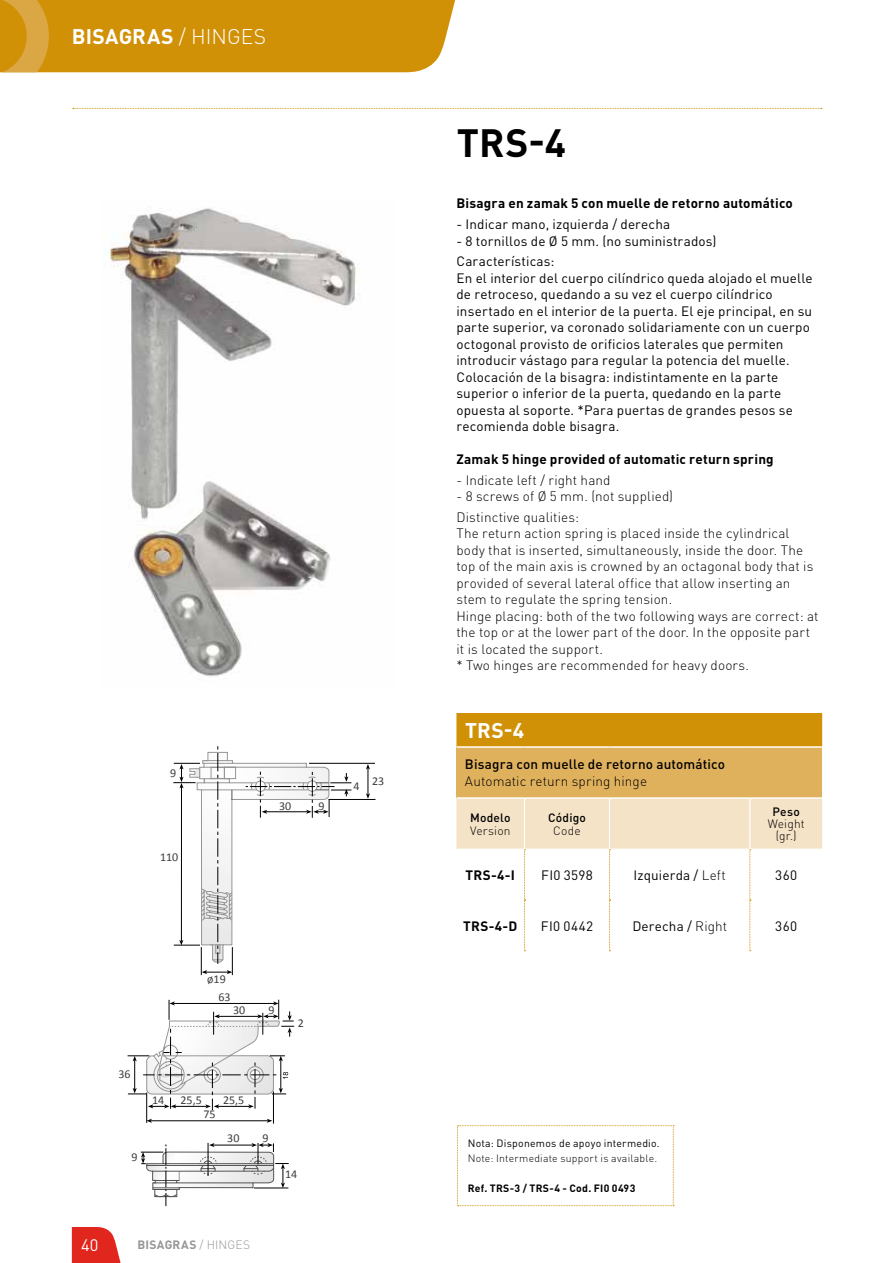
<style>
.page{position:relative;width:893px;height:1263px;background:#fff}
.page>*{position:absolute;margin:0;border:0;box-sizing:border-box;transform-origin:0 0}
.t1{font:700 39px "DIN Pro";color:#000}
.t2{font:700 21px "DIN Pro";letter-spacing:.015em;color:#fff}
.t3{font:16.5px "DIN Pro";color:#fff}
.t4{font:13.5px/16.5px "DIN Pro";letter-spacing:.01em;color:#000}
.t5{font:300 13.5px/16.5px "DIN Pro";letter-spacing:.01em;color:#000}
.t6{font:700 13.5px "DIN Pro";letter-spacing:.01em;color:#000}
.t7{font:500 13.5px "DIN Pro";letter-spacing:.01em;color:#000}
.t8{font:12px/18px "Calibri";color:#3c3c3b}
.t9{font:300 12px/12px "DIN Pro";letter-spacing:.015em;color:#000;text-align:center}
.t10{font:500 12px "DIN Pro";letter-spacing:.015em;color:#000}
.t11{font:700 12px "DIN Pro";letter-spacing:.02em;color:#979696}
.t12{font:300 10.5px "DIN Pro";letter-spacing:.02em;color:#000}
.t13{font:10.5px "DIN Pro";letter-spacing:.02em;color:#000}
.t14{font:700 10.5px "DIN Pro";letter-spacing:.025em;color:#000}
.s1{font-weight:300}
</style>
<div class="page">
<svg style="left:72px;top:1227px;width:49px;height:36px;background:#e44038"></svg>
<svg style="left:0;top:0;width:456px;height:72px;background:#d2940d"></svg>
<svg style="left:73px;top:108px;width:749px;height:1px"></svg>
<img style="left:109px;top:208px;width:251px;height:469px">
<hr style="left:146px;top:1092px;width:1px;height:31px;background:#000">
<hr style="left:273px;top:1091px;width:1px;height:32px;background:#000">
<hr style="left:151px;top:1120px;width:117px;height:1px;background:#000">
<svg style="left:146px;top:1119px;width:6px;height:4px"></svg>
<svg style="left:267px;top:1119px;width:5px;height:4px"></svg>
<svg style="left:128px;top:1000px;width:166px;height:110px"></svg>
<hr style="left:309px;top:763px;width:66px;height:1px;background:#000">
<hr style="left:328px;top:799px;width:47px;height:1px;background:#000">
<svg style="left:366px;top:764px;width:4px;height:35px"></svg>
<svg style="left:173px;top:746px;width:178px;height:229px"></svg>
<svg style="left:141px;top:1143px;width:148px;height:63px"></svg>
<div style="left:456px;top:713px;width:366px;height:33px;background:#d19106"></div>
<div style="left:456px;top:747px;width:366px;height:51px;background:#e0b15d"></div>
<hr style="left:456px;top:746px;width:68px;height:2px;background:#fff">
<hr style="left:524px;top:746px;width:86px;height:2px;background:#fff">
<hr style="left:610px;top:746px;width:140px;height:2px;background:#fff">
<hr style="left:750px;top:746px;width:72px;height:2px;background:#fff">
<hr style="left:456px;top:797px;width:68px;height:2px;background:#fff">
<hr style="left:524px;top:797px;width:86px;height:2px;background:#fff">
<hr style="left:610px;top:797px;width:140px;height:2px;background:#fff">
<hr style="left:750px;top:797px;width:72px;height:2px;background:#fff">
<svg style="left:456px;top:798px;width:366px;height:153px"></svg>
<svg style="left:457px;top:1125px;width:217px;height:81px"></svg>
<h2 class="t2" style="left:72px;top:22px;width:196px">BISAGRAS <span class="s1">/ HINGES</span></h2>
<p class="t8" style="left:170px;top:764px;width:8px">9</p>
<p class="t8" style="left:160px;top:847px;width:20px">110</p>
<p class="t8" style="left:279px;top:796px;width:14px">30</p>
<p class="t8" style="left:319px;top:796px;width:8px">9</p>
<p class="t8" style="left:353px;top:777px;width:8px">4</p>
<p class="t8" style="left:372px;top:772px;width:14px">23</p>
<p class="t8" style="left:218px;top:970px;width:14px;text-indent:-11px">ø19<br>63</p>
<p class="t8" style="left:233px;top:1001px;width:14px">30</p>
<p class="t8" style="left:118px;top:1065px;width:14px">36</p>
<p class="t8" style="left:132px;top:1148px;width:8px">9</p>
<p class="t8" style="left:152px;top:1091px;width:14px">14</p>
<p class="t8" style="left:180px;top:1091px;width:23px">25,5</p>
<p class="t8" style="left:223px;top:1091px;width:23px">25,5</p>
<p class="t8" style="left:203px;top:1105px;width:14px">75</p>
<p class="t8" style="left:227px;top:1129px;width:14px">30</p>
<p class="t8" style="left:268px;top:1001px;width:8px">9</p>
<p class="t8" style="left:298px;top:1014px;width:8px">2</p>
<p class="t8" style="left:262px;top:1129px;width:8px">9</p>
<p class="t8" style="left:285px;top:1165px;width:14px">14</p>
<p class="t3" style="left:81px;top:1234px;width:19px">40</p>
<p class="t11" style="left:138px;top:1236px;width:114px">BISAGRAS <span class="s1">/ HINGES</span></p>
<h1 class="t1" style="left:457px;top:117px;width:111px">TRS-4</h1>
<p class="t6" style="left:456px;top:194px;width:338px">Bisagra en zamak 5 con muelle de retorno automático</p>
<p class="t4" style="left:456px;top:215px;width:215px">- Indicar mano, izquierda / derecha</p>
<p class="t4" style="left:456px;top:230px;width:262px;line-height:20.7px">- 8 tornillos de Ø 5 mm. (no suministrados)<br>Características:</p>
<p class="t4" style="left:456px;top:269px;width:358px">En el interior del cuerpo cilíndrico queda alojado el muelle de retroceso, quedando a su vez el cuerpo cilíndrico insertado en el interior de la puerta. El eje principal, en su parte superior, va coronado solidariamente con un cuerpo octogonal provisto de orificios laterales que permiten introducir vástago para regular la potencia del muelle.<br>Colocación de la bisagra: indistintamente en la parte superior o inferior de la puerta, quedando en la parte opuesta al soporte. *Para puertas de grandes pesos se recomienda doble bisagra.</p>
<p class="t6" style="left:456px;top:450px;width:319px">Zamak 5 hinge provided of automatic return spring</p>
<p class="t5" style="left:456px;top:471px;width:156px">- Indicate left / right hand</p>
<p class="t5" style="left:456px;top:485px;width:218px;line-height:20.7px">- 8 screws of Ø 5 mm. (not supplied)<br>Distinctive qualities:</p>
<p class="t5" style="left:456px;top:525px;width:364px">The return action spring is placed inside the cylindrical body that is inserted, simultaneously, inside the door. The top of the main axis is crowned by an octagonal body that is provided of several lateral office that allow inserting an stem to regulate the spring tension.<br>Hinge placing: both of the two following ways are correct: at the top or at the lower part of the door. In the opposite part it is located the support.<br>* Two hinges are recommended for heavy doors.</p>
<h2 class="t2" style="left:465px;top:716px;width:61px">TRS-4</h2>
<p class="t7" style="left:465px;top:755px;width:262px">Bisagra con muelle de retorno automático</p>
<p class="t5" style="left:465px;top:772px;width:184px">Automatic return spring hinge</p>
<p class="t10" style="left:470px;top:809px;width:42px">Modelo</p>
<p class="t9" style="left:470px;top:824px;width:42px">Version</p>
<p class="t10" style="left:548px;top:809px;width:39px">Código</p>
<p class="t9" style="left:553px;top:824px;width:29px">Code</p>
<p class="t10" style="left:773px;top:804px;width:29px">Peso</p>
<p class="t9" style="left:768px;top:817px;width:39px">Weight (gr.)</p>
<p class="t6" style="left:466px;top:866px;width:51px">TRS-4-I</p>
<p class="t4" style="left:541px;top:866px;width:53px">FI0 3598</p>
<p class="t4" style="left:633px;top:866px;width:94px">Izquierda / <span class="s1">Left</span></p>
<p class="t4" style="left:775px;top:866px;width:23px">360</p>
<p class="t6" style="left:463px;top:917px;width:56px">TRS-4-D</p>
<p class="t4" style="left:541px;top:917px;width:54px">FI0 0442</p>
<p class="t4" style="left:632px;top:917px;width:96px">Derecha / <span class="s1">Right</span></p>
<p class="t4" style="left:775px;top:917px;width:23px">360</p>
<p class="t13" style="left:468px;top:1136px;width:193px">Nota: Disponemos de apoyo intermedio.</p>
<p class="t12" style="left:468px;top:1151px;width:191px">Note: Intermediate support is available.</p>
<p class="t14" style="left:468px;top:1181px;width:169px">Ref. TRS-3 / TRS-4 - Cod. FI0 0493</p>
</div>
